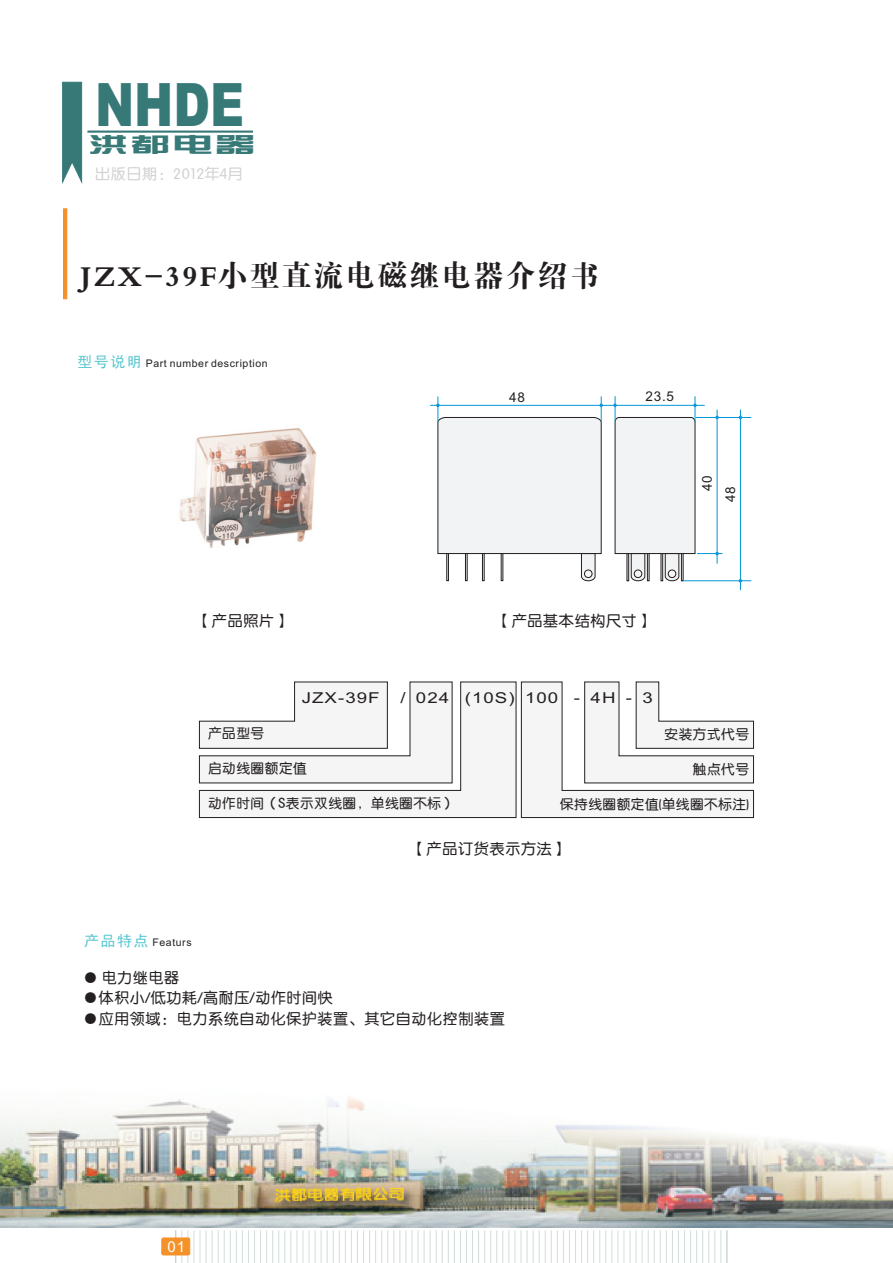
<style>
.page{position:relative;width:893px;height:1263px;background:#fff}
.page>*{position:absolute;margin:0;border:0;box-sizing:border-box;transform-origin:0 0}
.t1{font:900 59.85px "Arial";color:#367977;scale:.79 1}
.t2{font:30px "FZDBSJW GB1 0";letter-spacing:.065em;color:#231f20}
.t3{font:21.3px "FZZYJW GB1 0";color:#367977;scale:1.89 1}
.t4{font:15px "FZY3 JW GB1 0";letter-spacing:.05em;color:#231f20}
.t5{font:15px "Arial";letter-spacing:.055em;color:#231f20;scale:1.25 1}
.t6{font:15px "FZY3 JW GB1 0";letter-spacing:.05em;color:#d1d2d4}
.t7{font:15px "Arial";color:#fff}
.t8{font:13.5px "FZY3 JW GB1 0";letter-spacing:.05em;color:#231f20}
.t9{font:13.5px "Arial";letter-spacing:.055em;color:#231f20}
.t10{font:10.5px "Arial";letter-spacing:.055em;color:#231f20}
.s1{font-family:"Sim Hei";font-size:15px;color:#54c5cf}
.s2{font-family:"Sim Hei";font-size:15px}
</style>
<div class="page">
<svg style="left:62px;top:82px;width:20px;height:101px;background:#4a8684"></svg>
<hr style="left:87px;top:131px;width:166px;height:2px;background:#367977">
<svg style="left:63px;top:208px;width:4px;height:91px"></svg>
<hr style="left:176px;top:1230px;width:1px;height:33px;background:#bcbdc0">
<svg style="left:182px;top:1230px;width:103px;height:33px"></svg>
<svg style="left:291px;top:1230px;width:103px;height:33px"></svg>
<svg style="left:400px;top:1230px;width:103px;height:33px"></svg>
<svg style="left:509px;top:1230px;width:103px;height:33px"></svg>
<svg style="left:618px;top:1230px;width:103px;height:33px"></svg>
<hr style="left:727px;top:1230px;width:1px;height:33px;background:#bcbdc0">
<img style="left:0;top:1096px;width:893px;height:132px">
<img style="left:179px;top:428px;width:138px;height:120px">
<hr style="left:430px;top:405px;width:275px;height:1px;background:#0096d8">
<hr style="left:696px;top:417px;width:55px;height:1px;background:#0096d8">
<svg style="left:436px;top:396px;width:167px;height:185px"></svg>
<svg style="left:613px;top:396px;width:109px;height:185px"></svg>
<hr style="left:683px;top:580px;width:68px;height:1px;background:#0096d8">
<hr style="left:740px;top:410px;width:1px;height:180px;background:#0096d8">
<svg style="left:199px;top:682px;width:555px;height:136px"></svg>
<div style="left:162px;top:1238px;width:28px;height:17px;background:#f49129;border:1px solid #f49129;border-radius:2px"></div>
<h1 class="t1" style="left:95px;top:83px;width:190px">NHDE</h1>
<h3 class="t3" style="left:87px;top:134px;width:90px">洪都电器</h3>
<p class="t6" style="left:95px;top:166px;width:149px">出版日期：2012年4月</p>
<h2 class="t2" style="left:81px;top:261px;width:520px">JZX-39F小型直流电磁继电器介绍书</h2>
<p class="t10" style="left:77px;top:359px;width:192px"><span class="s1">型号说明</span> Part number description</p>
<p class="t9" style="left:509px;top:392px;width:17px">48</p>
<p class="t9" style="left:646px;top:392px;width:30px">23.5</p>
<p class="t9" style="left:702px;top:491px;width:17px;rotate:-90deg">40</p>
<p class="t9" style="left:725px;top:502px;width:17px;rotate:-90deg">48</p>
<p class="t4" style="left:196px;top:613px;width:95px">【产品照片】</p>
<p class="t4" style="left:496px;top:613px;width:158px">【产品基本结构尺寸】</p>
<p class="t5" style="left:302px;top:692px;width:64px">JZX-39F</p>
<p class="t5" style="left:400px;top:692px;width:203px">/ 024 (10S) 100 - 4H - 3</p>
<p class="t8" style="left:208px;top:726px;width:58px">产品型号</p>
<p class="t8" style="left:208px;top:762px;width:100px">启动线圈额定值</p>
<p class="t8" style="left:665px;top:727px;width:86px">安装方式代号</p>
<p class="t8" style="left:693px;top:762px;width:58px">触点代号</p>
<p class="t8" style="left:208px;top:796px;width:249px">动作时间（<span class="s2">S</span>表示双线圈，单线圈不标）</p>
<p class="t8" style="left:560px;top:798px;width:191px">保持线圈额定值(单线圈不标注)</p>
<p class="t10" style="left:84px;top:938px;width:109px"><span class="s1">产品特点</span> Featurs</p>
<p class="t4" style="left:411px;top:841px;width:158px">【产品订货表示方法】</p>
<p class="t4" style="left:83px;top:970px;width:98px">● 电力继电器</p>
<p class="t4" style="left:83px;top:990px;width:251px">●体积小/低功耗/高耐压/动作时间快</p>
<p class="t4" style="left:83px;top:1011px;width:423px">●应用领域：电力系统自动化保护装置、其它自动化控制装置</p>
<p class="t7" style="left:168px;top:1241px;width:19px">01</p>
</div>
